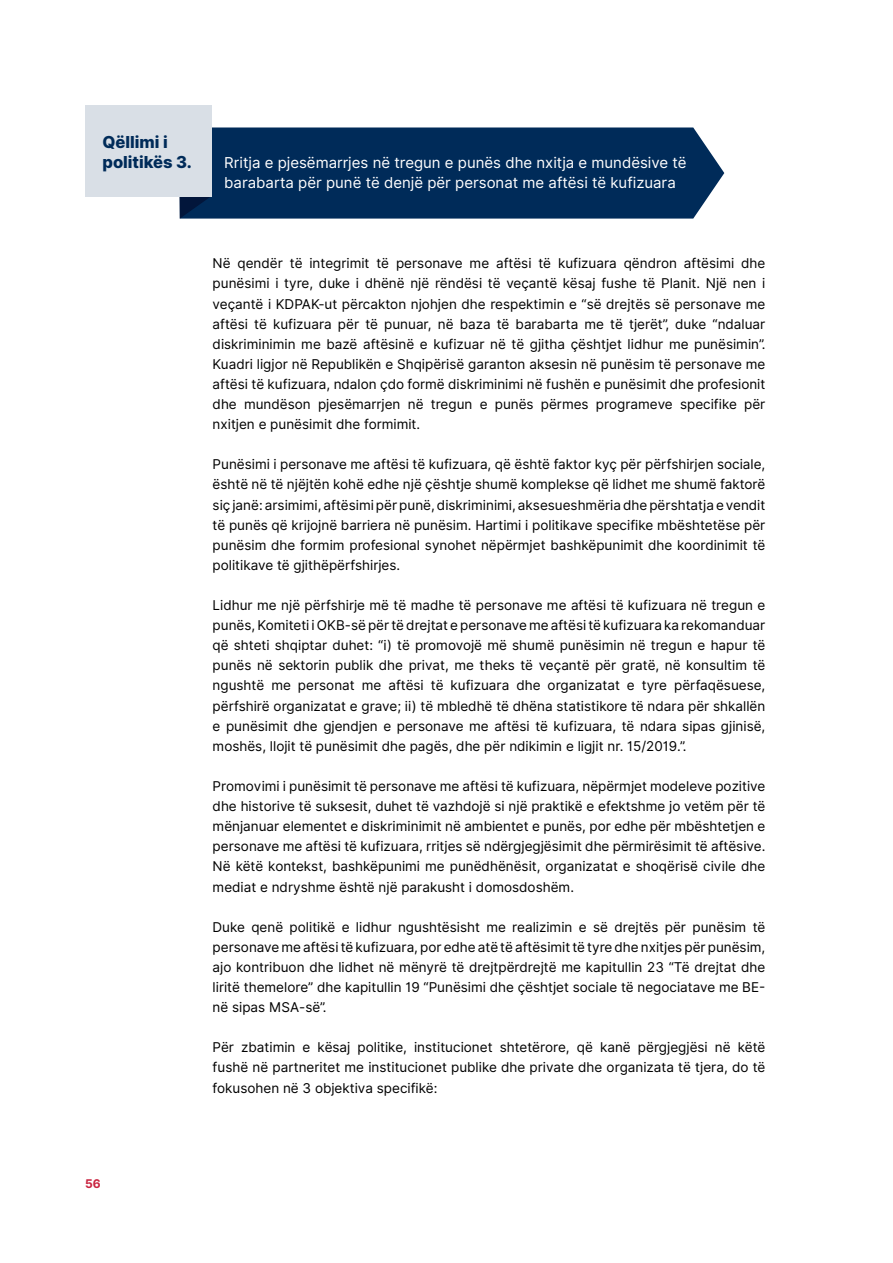
<style>
.page{position:relative;width:893px;height:1263px;background:#fff}
.page>*{position:absolute;margin:0;border:0;box-sizing:border-box;transform-origin:0 0}
.t1{font:800 16.5px/20.1px "Inter";color:#002b59}
.t2{font:15px/20.1px "Inter";color:#fff}
.t3{font:13.5px/20.1px "Inter";color:#000;text-align:justify}
.t4{font:700 12px "Inter";color:#c92440}
</style>
<div class="page">
<div style="left:211px;top:127px;width:513px;height:92px;background:#002b59"></div>
<svg style="left:180px;top:196px;width:31px;height:23px"></svg>
<div style="left:85px;top:105px;width:126px;height:91px;background:#d9dfe6"></div>
<p class="t1" style="left:102px;top:132px;width:91px">Qëllimi i politikës 3.</p>
<p class="t2" style="left:224px;top:152px;width:464px">Rritja e pjesëmarrjes në tregun e punës dhe nxitja e mundësive të barabarta për punë të denjë për personat me aftësi të kufizuara</p>
<p class="t3" style="left:213px;top:253px;width:554px">Në qendër të integrimit të personave me aftësi të kufizuara qëndron aftësimi dhe punësimi i tyre, duke i dhënë një rëndësi të veçantë kësaj fushe të Planit. Një nen i veçantë i KDPAK-ut përcakton njohjen dhe respektimin e “së drejtës së personave me aftësi të kufizuara për të punuar, në baza të barabarta me të tjerët”, duke “ndaluar diskriminimin me bazë aftësinë e kufizuar në të gjitha çështjet lidhur me punësimin”.<br>Kuadri ligjor në Republikën e Shqipërisë garanton aksesin në punësim të personave me aftësi të kufizuara, ndalon çdo formë diskriminimi në fushën e punësimit dhe profesionit dhe mundëson pjesëmarrjen në tregun e punës përmes programeve specifike për nxitjen e punësimit dhe formimit.</p>
<p class="t3" style="left:213px;top:454px;width:554px">Punësimi i personave me aftësi të kufizuara, që është faktor kyç për përfshirjen sociale, është në të njëjtën kohë edhe një çështje shumë komplekse që lidhet me shumë faktorë siç janë: arsimimi, aftësimi për punë, diskriminimi, aksesueshmëria dhe përshtatja e vendit të punës që krijojnë barriera në punësim. Hartimi i politikave specifike mbështetëse për punësim dhe formim profesional synohet nëpërmjet bashkëpunimit dhe koordinimit të politikave të gjithëpërfshirjes.</p>
<p class="t3" style="left:213px;top:595px;width:554px">Lidhur me një përfshirje më të madhe të personave me aftësi të kufizuara në tregun e punës, Komiteti i OKB-së për të drejtat e personave me aftësi të kufizuara ka rekomanduar që shteti shqiptar duhet: “i) të promovojë më shumë punësimin në tregun e hapur të punës në sektorin publik dhe privat, me theks të veçantë për gratë, në konsultim të ngushtë me personat me aftësi të kufizuara dhe organizatat e tyre përfaqësuese, përfshirë organizatat e grave; ii) të mbledhë të dhëna statistikore të ndara për shkallën e punësimit dhe gjendjen e personave me aftësi të kufizuara, të ndara sipas gjinisë, moshës, llojit të punësimit dhe pagës, dhe për ndikimin e ligjit nr. 15/2019.”.</p>
<p class="t3" style="left:213px;top:776px;width:554px">Promovimi i punësimit të personave me aftësi të kufizuara, nëpërmjet modeleve pozitive dhe historive të suksesit, duhet të vazhdojë si një praktikë e efektshme jo vetëm për të mënjanuar elementet e diskriminimit në ambientet e punës, por edhe për mbështetjen e personave me aftësi të kufizuara, rritjes së ndërgjegjësimit dhe përmirësimit të aftësive.<br>Në këtë kontekst, bashkëpunimi me punëdhënësit, organizatat e shoqërisë civile dhe mediat e ndryshme është një parakusht i domosdoshëm.</p>
<p class="t3" style="left:213px;top:917px;width:554px">Duke qenë politikë e lidhur ngushtësisht me realizimin e së drejtës për punësim të personave me aftësi të kufizuara, por edhe atë të aftësimit të tyre dhe nxitjes për punësim, ajo kontribuon dhe lidhet në mënyrë të drejtpërdrejtë me kapitullin 23 “Të drejtat dhe liritë themelore” dhe kapitullin 19 “Punësimi dhe çështjet sociale të negociatave me BE&shy;në sipas MSA-së”.</p>
<p class="t3" style="left:213px;top:1037px;width:554px">Për zbatimin e kësaj politike, institucionet shtetërore, që kanë përgjegjësi në këtë fushë në partneritet me institucionet publike dhe private dhe organizata të tjera, do të fokusohen në 3 objektiva specifikë:</p>
<p class="t4" style="left:85px;top:1174px;width:17px">56</p>
</div>
